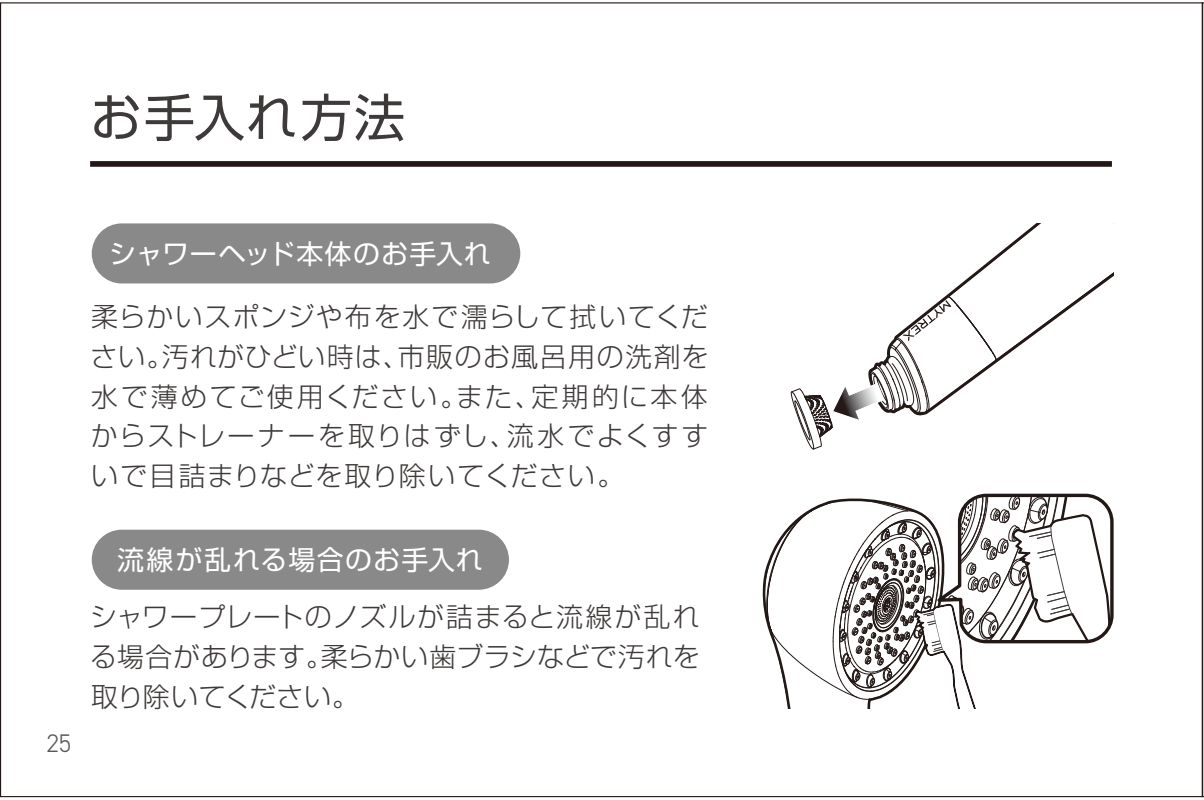
<style>
.page{position:relative;width:1204px;height:800px;background:#fff}
.page>*{position:absolute;margin:0;border:0;box-sizing:border-box;transform-origin:0 0}
.t1{font:51.2px "Shin Go Pro";letter-spacing:.05em;color:#3e3a39}
.t2{font:300 26.8px/39.6px "Shin Go Pro";letter-spacing:.035em;color:#3e3a39;text-align:justify}
.t3{font:26.8px "Shin Go Pro";letter-spacing:.04em;color:#fff}
.t4{font:300 25.6px "DIN2014";color:#595757}
</style>
<div class="page">
<div style="left:92px;top:223px;width:428px;height:60px;background:#898989;border-radius:30px"></div>
<div style="left:92px;top:530px;width:417px;height:60px;background:#898989;border-radius:30px"></div>
<div style="left:90px;top:161px;width:1022px;height:6px;background:#221815"></div>
<svg style="left:763px;top:493px;width:351px;height:216px"></svg>
<svg style="left:790px;top:223px;width:323px;height:227px"></svg>
<svg style="left:1201px;top:2px;width:3px;height:795px;background:#8e8987"></svg>
<h1 class="t1" style="left:90px;top:75px;width:317px">お手入れ方法</h1>
<p class="t3" style="left:109px;top:232px;width:383px">シャワーヘッド本体のお手入れ</p>
<p class="t2" style="left:91px;top:294px;width:619px">柔らかいスポンジや布を水で濡らして拭いてください。汚れがひどい時は、市販のお風呂用の洗剤を水で薄めてご使用ください。また、定期的に本体からストレーナーを取りはずし、流水でよくすすいで目詰まりなどを取り除いてください。</p>
<p class="t4" style="left:46px;top:728px;width:27px">25</p>
<p class="t3" style="left:117px;top:538px;width:367px">流線が乱れる場合のお手入れ</p>
<p class="t2" style="left:90px;top:594px;width:611px">シャワープレートのノズルが詰まると流線が乱れる場合があります。柔らかい歯ブラシなどで汚れを取り除いてください。</p>
</div>
